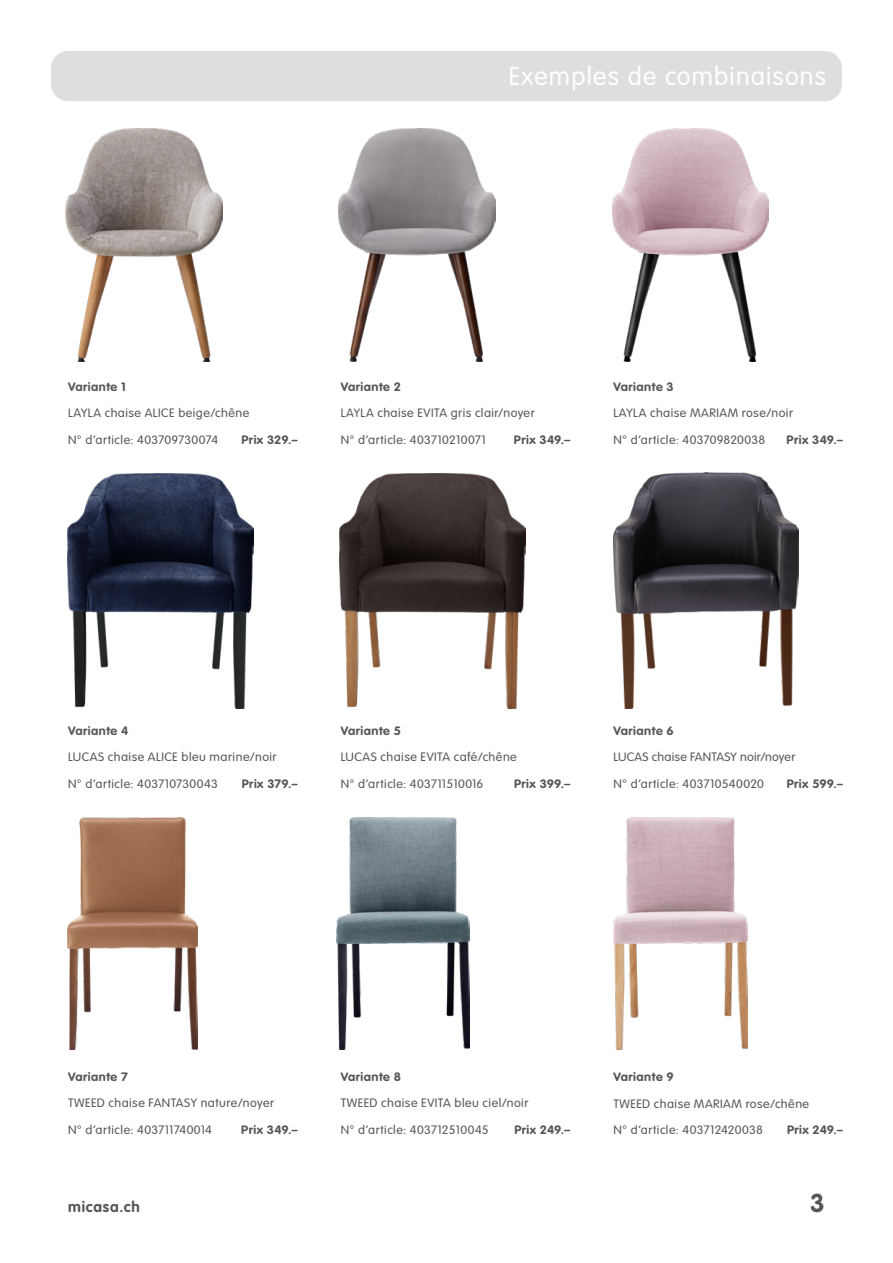
<style>
.page{position:relative;width:893px;height:1263px;background:#fff}
.page>*{position:absolute;margin:0;border:0;box-sizing:border-box;transform-origin:0 0}
.t1{font:300 25.5px "VAG Rounded";letter-spacing:.045em;color:#fff}
.t2{font:700 25.5px "VAG Rounded";color:#575756}
.t3{font:700 15px "VAG Rounded";letter-spacing:.055em;color:#575756}
.t4{font:300 12px "VAG Rounded";letter-spacing:.035em;color:#575756;scale:1.05 1}
.t5{font:700 12px "VAG Rounded";letter-spacing:.035em;color:#575756;scale:1.05 1}
.t6{font:300 12px "VAG Rounded";letter-spacing:.015em;color:#575756;scale:1.05 1}
</style>
<div class="page">
<div style="left:51px;top:51px;width:791px;height:50px;background:#dedede;border-radius:17px"></div>
<img style="left:336px;top:817px;width:134px;height:232px">
<img style="left:614px;top:817px;width:133px;height:232px">
<img style="left:67px;top:817px;width:131px;height:232px">
<img style="left:613px;top:473px;width:185px;height:236px">
<img style="left:339px;top:473px;width:186px;height:236px">
<img style="left:67px;top:473px;width:187px;height:236px">
<img style="left:612px;top:128px;width:157px;height:233px">
<img style="left:339px;top:128px;width:156px;height:233px">
<img style="left:65px;top:128px;width:158px;height:233px">
<h1 class="t1" style="left:509px;top:62px;width:319px">Exemples de combinaisons</h1>
<p class="t5" style="left:68px;top:379px;width:57px">Variante 1</p>
<p class="t4" style="left:68px;top:406px;width:174px">LAYLA chaise ALICE beige/chêne</p>
<p class="t4" style="left:68px;top:433px;width:144px">N° d’article: 403709730074</p>
<p class="t5" style="left:241px;top:432px;width:55px">Prix 329.–</p>
<p class="t5" style="left:341px;top:379px;width:59px">Variante 2</p>
<p class="t4" style="left:341px;top:406px;width:186px">LAYLA chaise EVITA gris clair/noyer</p>
<p class="t4" style="left:341px;top:433px;width:140px">N° d’article: 403710210071</p>
<p class="t5" style="left:514px;top:432px;width:55px">Prix 349.–</p>
<p class="t5" style="left:613px;top:379px;width:59px">Variante 3</p>
<p class="t4" style="left:613px;top:406px;width:173px">LAYLA chaise MARIAM rose/noir</p>
<p class="t4" style="left:613px;top:433px;width:146px">N° d’article: 403709820038</p>
<p class="t5" style="left:787px;top:432px;width:55px">Prix 349.–</p>
<p class="t5" style="left:68px;top:723px;width:59px">Variante 4</p>
<p class="t4" style="left:68px;top:750px;width:200px">LUCAS chaise ALICE bleu marine/noir</p>
<p class="t4" style="left:68px;top:777px;width:144px">N° d’article: 403710730043</p>
<p class="t5" style="left:242px;top:776px;width:55px">Prix 379.–</p>
<p class="t5" style="left:341px;top:723px;width:59px">Variante 5</p>
<p class="t4" style="left:341px;top:750px;width:169px">LUCAS chaise EVITA café/chêne</p>
<p class="t4" style="left:341px;top:777px;width:137px">N° d’article: 403711510016</p>
<p class="t5" style="left:514px;top:776px;width:55px">Prix 399.–</p>
<p class="t5" style="left:613px;top:723px;width:59px">Variante 6</p>
<p class="t6" style="left:613px;top:750px;width:175px">LUCAS chaise FANTASY noir/noyer</p>
<p class="t4" style="left:613px;top:777px;width:145px">N° d’article: 403710540020</p>
<p class="t5" style="left:787px;top:776px;width:55px">Prix 599.–</p>
<p class="t5" style="left:68px;top:1070px;width:59px">Variante 7</p>
<p class="t4" style="left:68px;top:1096px;width:198px">TWEED chaise FANTASY nature/noyer</p>
<p class="t4" style="left:68px;top:1123px;width:139px">N° d’article: 403711740014</p>
<p class="t5" style="left:241px;top:1123px;width:55px">Prix 349.–</p>
<p class="t5" style="left:341px;top:1070px;width:59px">Variante 8</p>
<p class="t4" style="left:341px;top:1096px;width:180px">TWEED chaise EVITA bleu ciel/noir</p>
<p class="t4" style="left:341px;top:1123px;width:142px">N° d’article: 403712510045</p>
<p class="t5" style="left:514px;top:1123px;width:55px">Prix 249.–</p>
<p class="t5" style="left:613px;top:1070px;width:59px">Variante 9</p>
<p class="t4" style="left:613px;top:1096px;width:188px">TWEED chaise MARIAM rose/chêne</p>
<p class="t4" style="left:613px;top:1123px;width:144px">N° d’article: 403712420038</p>
<p class="t5" style="left:787px;top:1123px;width:55px">Prix 249.–</p>
<p class="t3" style="left:68px;top:1198px;width:73px">micasa.ch</p>
<h1 class="t2" style="left:810px;top:1188px;width:16px">3</h1>
</div>
